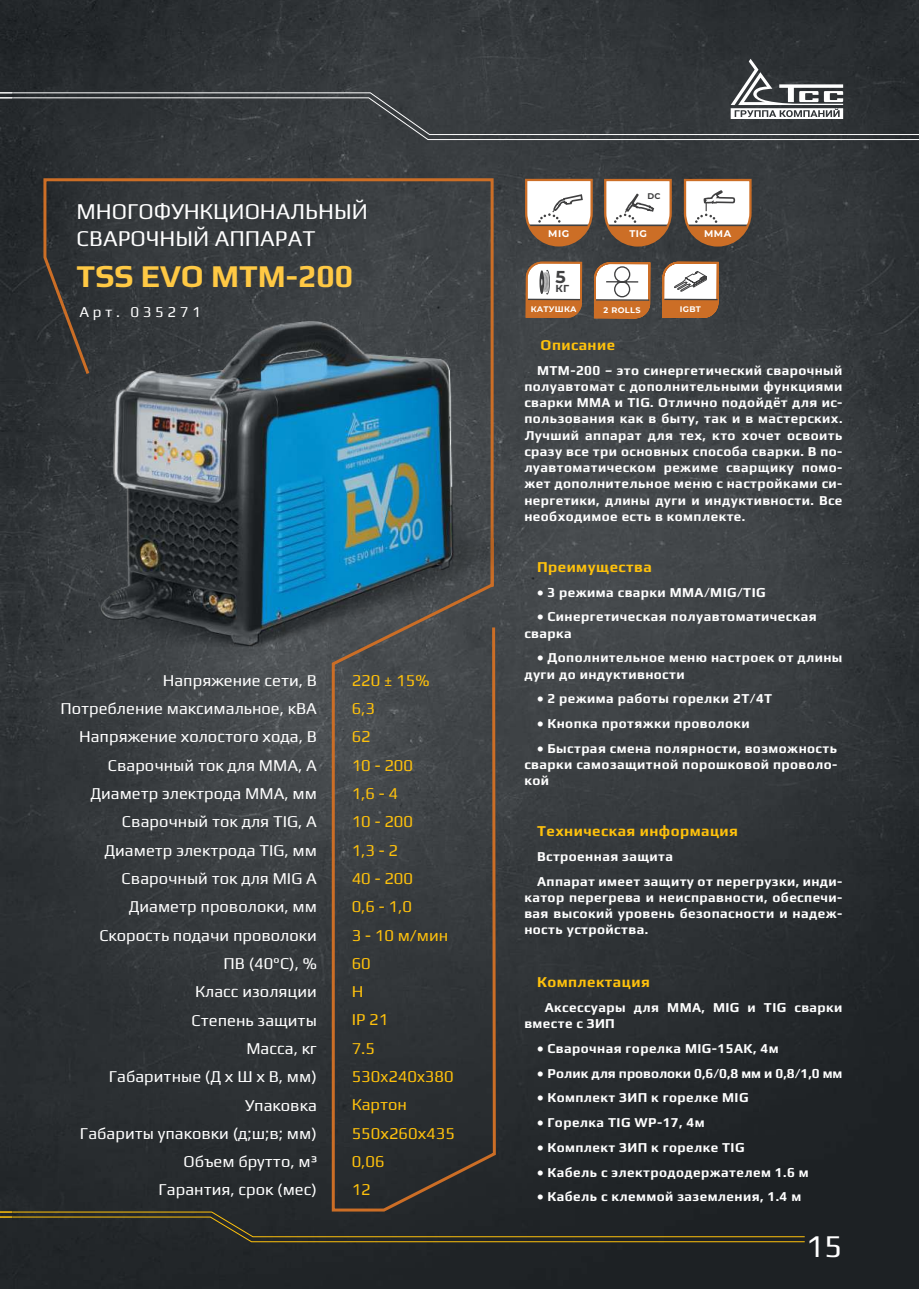
<style>
.page{position:relative;width:919px;height:1289px;background:#fff}
.page>*{position:absolute;margin:0;border:0;box-sizing:border-box;transform-origin:0 0}
.t1{font:700 31.5px "Play";color:#ffc944}
.t2{font:31.5px "Play";color:#fff}
.t3{font:22.5px/27px "Play";color:#fff}
.t4{font:700 17.25px "Montserrat";color:#404041}
.t5{font:16.5px/28.3px "Play";color:#fff;text-align:right}
.t6{font:16.5px/28.3px "Play";color:#fec10c}
.t7{font:700 15px "Play";letter-spacing:.03em;color:#fec10c}
.t8{font:15px "Play";letter-spacing:.24em;color:#fff}
.t9{font:700 13.5px/16.2px "Play";letter-spacing:.03em;color:#fff}
.t10{font:700 13.5px "Play";color:#fff}
.t11{font:700 10.2px "Montserrat";color:#404041}
.t12{font:700 9.75px "Montserrat";letter-spacing:.05em;color:#fff}
.t13{font:700 8.25px "Montserrat";color:#404041}
.t14{font:700 8.1px "Montserrat";letter-spacing:.045em;color:#fff}
.t15{font:700 8.1px "Montserrat";letter-spacing:.015em;color:#fff}
</style>
<div class="page">
<img style="left:0;top:0;width:918px;height:1288px">
<svg style="left:0;top:59px;width:918px;height:82px;background:#3d4143"></svg>
<svg style="left:0;top:1210px;width:805px;height:32px;background:#2e2e26"></svg>
<svg style="left:330px;top:647px;width:167px;height:565px;background:#3c3c3c"></svg>
<svg style="left:42px;top:177px;width:453px;height:141px;background:#3d3e3e"></svg>
<img style="left:32px;top:318px;width:493px;height:329px">
<svg style="left:524px;top:178px;width:69px;height:69px"></svg>
<svg style="left:603px;top:178px;width:69px;height:69px"></svg>
<svg style="left:683px;top:178px;width:68px;height:69px"></svg>
<svg style="left:525px;top:261px;width:57px;height:57px"></svg>
<svg style="left:593px;top:261px;width:58px;height:58px"></svg>
<hr style="left:596px;top:299px;width:53px;height:2px;background:#404041">
<svg style="left:661px;top:261px;width:58px;height:57px"></svg>
<h2 class="t3" style="left:77px;top:196px;width:293px">МНОГОФУНКЦИОНАЛЬНЫЙ<br>СВАРОЧНЫЙ АППАРАТ</h2>
<h1 class="t1" style="left:77px;top:254px;width:278px">TSS EVO MTM-200</h1>
<p class="t8" style="left:79px;top:302px;width:123px">Арт. 035271</p>
<p class="t5" style="left:60px;top:665px;width:258px">Напряжение сети, В<br>Потребление максимальное, кВА<br>Напряжение холостого хода, В<br>Сварочный ток для MMA, А<br>Диаметр электрода MMA, мм<br>Сварочный ток для TIG, А<br>Диаметр электрода TIG, мм<br>Сварочный ток для МIG А<br>Диаметр проволоки, мм<br>Скорость подачи проволоки<br>ПВ (40°С), %<br>Класс изоляции<br>Степень защиты<br>Масса, кг<br>Габаритные (Д х Ш х В, мм)<br>Упаковка<br>Габариты упаковки (д;ш;в; мм)<br>Объем брутто, м³<br>Гарантия, срок (мес)</p>
<p class="t6" style="left:351px;top:665px;width:105px">220 ± 15%<br>6,3<br>62<br>10 - 200<br>1,6 - 4<br>10 - 200<br>1,3 - 2<br>40 - 200<br>0,6 - 1,0<br>3 - 10 м/мин<br>60<br>Н<br>IP 21<br>7.5<br>530x240x380<br>Картон<br>550х260х435<br>0,06<br>12</p>
<p class="t13" style="left:647px;top:192px;width:15px">DC</p>
<p class="t12" style="left:548px;top:227px;width:22px">MIG</p>
<p class="t12" style="left:629px;top:228px;width:19px">TIG</p>
<p class="t12" style="left:704px;top:227px;width:28px">MMA</p>
<p class="t4" style="left:555px;top:267px;width:12px">5</p>
<p class="t11" style="left:555px;top:283px;width:15px">КГ</p>
<p class="t15" style="left:530px;top:304px;width:47px">КАТУШКА</p>
<p class="t14" style="left:603px;top:305px;width:39px">2 ROLLS</p>
<p class="t14" style="left:679px;top:304px;width:23px">IGBT</p>
<p class="t7" style="left:540px;top:334px;width:76px">Описание</p>
<p class="t9" style="left:524px;top:361px;width:319px;text-align:justify;text-indent:13px">МТМ-200 – это синергетический сварочный полуавтомат с дополнительными функциями сварки ММА и TIG. Отлично подойдёт для ис&shy;пользования как в быту, так и в мастерских.<br>Лучший аппарат для тех, кто хочет освоить сразу все три основных способа сварки. В по&shy;луавтоматическом режиме сварщику помо&shy;жет дополнительное меню с настройками си&shy;нергетики, длины дуги и индуктивности. Все необходимое есть в комплекте.</p>
<p class="t7" style="left:537px;top:556px;width:116px">Преимущества</p>
<p class="t9" style="left:537px;top:583px;width:230px">• 3 режима сварки MMA/MIG/TIG</p>
<p class="t9" style="left:524px;top:607px;width:294px;text-indent:13px">• Синергетическая полуавтоматическая сварка</p>
<p class="t9" style="left:524px;top:648px;width:319px;text-indent:13px">• Дополнительное меню настроек от длины дуги до индуктивности</p>
<p class="t9" style="left:537px;top:689px;width:237px">• 2 режима работы горелки 2Т/4Т</p>
<p class="t9" style="left:537px;top:714px;width:214px">• Кнопка протяжки проволоки</p>
<p class="t9" style="left:524px;top:739px;width:315px;text-align:justify;text-indent:13px">• Быстрая смена полярности, возможность сварки самозащитной порошковой проволо&shy;кой</p>
<p class="t7" style="left:537px;top:820px;width:202px">Техническая информация</p>
<p class="t9" style="left:537px;top:843px;width:307px;line-height:24.8px">Встроенная защита<br>Аппарат имеет защиту от перегрузки, инди-</p>
<p class="t9" style="left:524px;top:888px;width:319px;text-align:justify">катор перегрева и неисправности, обеспечи&shy;вая высокий уровень безопасности и надеж&shy;ность устройства.</p>
<p class="t7" style="left:537px;top:971px;width:114px">Комплектация</p>
<p class="t9" style="left:524px;top:998px;width:319px;text-indent:20px">Аксессуары для ММА, MIG и TIG сварки вместе с ЗИП</p>
<p class="t9" style="left:537px;top:1039px;width:243px">• Сварочная горелка MIG-15AK, 4м</p>
<p class="t10" style="left:537px;top:1063px;width:307px">• Ролик для проволоки 0,6/0,8 мм и 0,8/1,0 мм</p>
<p class="t9" style="left:537px;top:1088px;width:213px">• Комплект ЗИП к горелке MIG</p>
<p class="t9" style="left:537px;top:1113px;width:169px">• Горелка TIG WP-17, 4м</p>
<p class="t9" style="left:537px;top:1138px;width:209px">• Комплект ЗИП к горелке TIG</p>
<p class="t9" style="left:537px;top:1162px;width:273px">• Кабель с электрододержателем 1.6 м</p>
<p class="t9" style="left:537px;top:1187px;width:265px">• Кабель с клеммой заземления, 1.4 м</p>
<h1 class="t2" style="left:805px;top:1224px;width:38px">15</h1>
</div>
